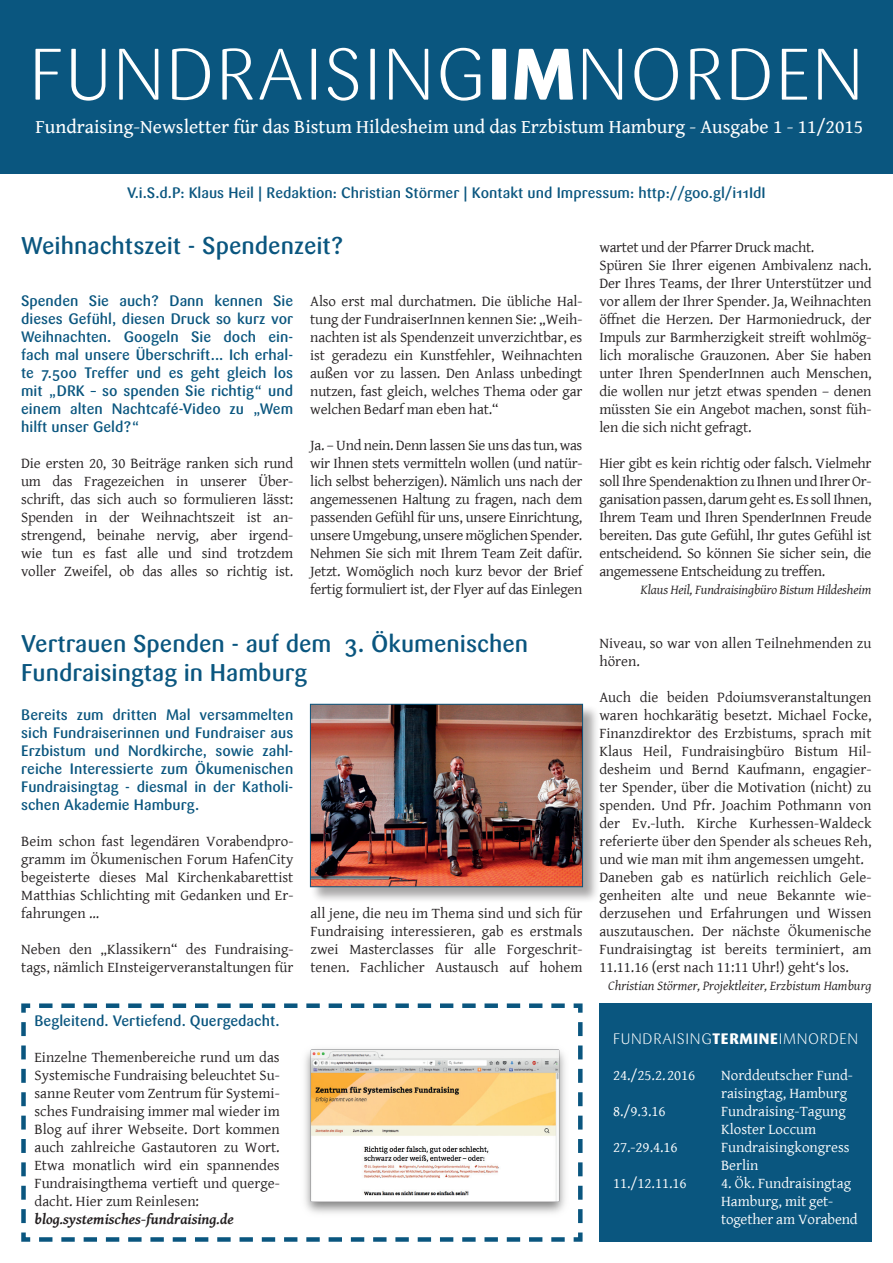
<style>
.page{position:relative;width:893px;height:1263px;background:#fff}
.page>*{position:absolute;margin:0;border:0;box-sizing:border-box;transform-origin:0 0}
.t1{font:300 72px "Sari";letter-spacing:.02em;color:#fff}
.t2{font:500 24px/28.8px "Sari";color:#0a567f}
.t3{font:19.5px "Gentium Book Basic";color:#fff}
.t4{font:15px/18px "Gentium Basic";color:#231f20;text-align:justify}
.t5{font:500 15px/18px "Sari";color:#0a567f;text-align:justify}
.t6{font:15px/18px "Gentium Basic";color:#fff}
.t7{font:italic 700 15px "Gentium Basic";color:#231f20}
.t8{font:15px "Gentium Basic";letter-spacing:-.02em;color:#231f20}
.t9{font:300 15px "Sari";letter-spacing:.045em;color:#fff}
.t10{font:italic 13.5px "Gentium Basic";color:#231f20}
.s1{font-weight:800}
</style>
<div class="page">
<svg style="left:21px;top:1003px;width:562px;height:239px"></svg>
<div style="left:0;top:0;width:893px;height:174px;background:#0a567f"></div>
<img style="left:299px;top:1043px;width:272px;height:177px">
<div style="left:310px;top:704px;width:289px;height:199px;background:#231f20;opacity:.4"></div>
<img style="left:312px;top:706px;width:269px;height:179px">
<div style="left:310px;top:704px;width:273px;height:183px;border:1px solid #0a567f"></div>
<div style="left:599px;top:1003px;width:273px;height:239px;background:#0a567f"></div>
<p class="t1" style="left:29px;top:33px;width:836px">FUNDRAISING<span class="s1">IM</span>NORDEN</p>
<p class="t3" style="left:35px;top:112px;width:829px">Fundraising-Newsletter für das Bistum Hildesheim und das Erzbistum Hamburg - Ausgabe 1 - 11/2015</p>
<p class="t5" style="left:127px;top:184px;width:640px">V.i.S.d.P: Klaus Heil | Redaktion: Christian Störmer | Kontakt und Impressum: http://goo.gl/i11IdI</p>
<p class="t2" style="left:21px;top:231px;width:324px">Weihnachtszeit - Spendenzeit?</p>
<p class="t5" style="left:21px;top:292px;width:274px">Spenden Sie auch? Dann kennen Sie dieses Gefühl, diesen Druck so kurz vor Weihnachten. Googeln Sie doch ein&shy;fach mal unsere Überschrift... Ich erhal&shy;te 7.500 Treffer und es geht gleich los mit „DRK – so spenden Sie richtig“ und einem alten Nachtcafé-Video zu „Wem hilft unser Geld?“</p>
<p class="t4" style="left:21px;top:454px;width:274px">Die ersten 20, 30 Beiträge ranken sich rund um das Fragezeichen in unserer Über&shy;schrift, das sich auch so formulieren lässt:<br>Spenden in der Weihnachtszeit ist an&shy;strengend, beinahe nervig, aber irgend&shy;wie tun es fast alle und sind trotzdem voller Zweifel, ob das alles so richtig ist.</p>
<p class="t4" style="left:310px;top:292px;width:274px">Also erst mal durchatmen. Die übliche Hal&shy;tung der FundraiserInnen kennen Sie: „Weih&shy;nachten ist als Spendenzeit unverzichtbar, es ist geradezu ein Kunstfehler, Weihnachten außen vor zu lassen. Den Anlass unbedingt nutzen, fast gleich, welches Thema oder gar welchen Bedarf man eben hat.“</p>
<p class="t4" style="left:310px;top:436px;width:274px">Ja. – Und nein. Denn lassen Sie uns das tun, was wir Ihnen stets vermitteln wollen (und natür&shy;lich selbst beherzigen). Nämlich uns nach der angemessenen Haltung zu fragen, nach dem passenden Gefühl für uns, unsere Einrichtung, unsere Umgebung, unsere möglichen Spender.<br>Nehmen Sie sich mit Ihrem Team Zeit dafür.<br>Jetzt. Womöglich noch kurz bevor der Brief fertig formuliert ist, der Flyer auf das Einlegen</p>
<p class="t2" style="left:21px;top:629px;width:508px">Vertrauen Spenden - auf dem 3. Ökumenischen<br>Fundraisingtag in Hamburg</p>
<p class="t5" style="left:21px;top:706px;width:274px">Bereits zum dritten Mal versammelten sich Fundraiserinnen und Fundraiser aus Erzbistum und Nordkirche, sowie zahl&shy;reiche Interessierte zum Ökumenischen Fundraisingtag - diesmal in der Katholi&shy;schen Akademie Hamburg.</p>
<p class="t4" style="left:21px;top:832px;width:274px">Beim schon fast legendären Vorabendpro&shy;gramm im Ökumenischen Forum HafenCity begeisterte dieses Mal Kirchenkabarettist Matthias Schlichting mit Gedanken und Er&shy;fahrungen ...</p>
<p class="t4" style="left:21px;top:940px;width:274px">Neben den „Klassikern“ des Fundraising&shy;tags, nämlich EInsteigerveranstaltungen für</p>
<p class="t5" style="left:35px;top:1012px;width:247px">Begleitend. Vertiefend. Quergedacht.</p>
<p class="t4" style="left:35px;top:1048px;width:247px">Einzelne Themenbereiche rund um das Systemische Fundraising beleuchtet Su&shy;sanne Reuter vom Zentrum für Systemi&shy;sches Fundraising immer mal wieder im Blog auf ihrer Webseite. Dort kommen auch zahlreiche Gastautoren zu Wort.<br>Etwa monatlich wird ein spannendes Fundraisingthema vertieft und querge&shy;dacht. Hier zum Reinlesen:</p>
<p class="t7" style="left:35px;top:1208px;width:201px">blog.systemisches-fundraising.de</p>
<p class="t4" style="left:310px;top:904px;width:274px">all jene, die neu im Thema sind und sich für Fundraising interessieren, gab es erstmals zwei Masterclasses für alle Forgeschrit&shy;tenen. Fachlicher Austausch auf hohem</p>
<p class="t8" style="left:599px;top:236px;width:217px">wartet und der Pfarrer Druck macht.</p>
<p class="t4" style="left:599px;top:256px;width:274px">Spüren Sie Ihrer eigenen Ambivalenz nach.<br>Der Ihres Teams, der Ihrer Unterstützer und vor allem der Ihrer Spender. Ja, Weihnachten öffnet die Herzen. Der Harmoniedruck, der Impuls zur Barmherzigkeit streift wohlmög&shy;lich moralische Grauzonen. Aber Sie haben unter Ihren SpenderInnen auch Menschen, die wollen nur jetzt etwas spenden – denen müssten Sie ein Angebot machen, sonst füh&shy;len die sich nicht gefragt.</p>
<p class="t4" style="left:599px;top:454px;width:274px">Hier gibt es kein richtig oder falsch. Vielmehr soll Ihre Spendenaktion zu Ihnen und Ihrer Or&shy;ganisation passen, darum geht es. Es soll Ihnen, Ihrem Team und Ihren SpenderInnen Freude bereiten. Das gute Gefühl, Ihr gutes Gefühl ist entscheidend. So können Sie sicher sein, die angemessene Entscheidung zu treffen.</p>
<p class="t10" style="left:641px;top:580px;width:232px">Klaus Heil, Fundraisingbüro Bistum Hildesheim</p>
<p class="t4" style="left:599px;top:634px;width:274px">Niveau, so war von allen Teilnehmenden zu hören.</p>
<p class="t4" style="left:599px;top:688px;width:274px">Auch die beiden Pdoiumsveranstaltungen waren hochkarätig besetzt. Michael Focke, Finanzdirektor des Erzbistums, sprach mit Klaus Heil, Fundraisingbüro Bistum Hil&shy;desheim und Bernd Kaufmann, engagier&shy;ter Spender, über die Motivation (nicht) zu spenden. Und Pfr. Joachim Pothmann von der Ev.-luth. Kirche Kurhessen-Waldeck referierte über den Spender als scheues Reh, und wie man mit ihm angemessen umgeht.</p>
<p class="t4" style="left:599px;top:868px;width:274px">Daneben gab es natürlich reichlich Gele&shy;genheiten alte und neue Bekannte wie&shy;derzusehen und Erfahrungen und Wissen auszutauschen. Der nächste Ökumenische Fundraisingtag ist bereits terminiert, am 11.11.16 (erst nach 11:11 Uhr!) geht‘s los.</p>
<p class="t10" style="left:608px;top:976px;width:265px">Christian Störmer, Projektleiter, Erzbistum Hamburg</p>
<p class="t9" style="left:613px;top:1030px;width:247px">FUNDRAISING<span class="s1">TERMINE</span>IMNORDEN</p>
<p class="t6" style="left:613px;top:1066px;width:84px">24./25.2.2016</p>
<p class="t6" style="left:721px;top:1066px;width:133px">Norddeutscher Fund&shy;raisingtag, Hamburg</p>
<p class="t6" style="left:613px;top:1102px;width:54px">8./9.3.16</p>
<p class="t6" style="left:721px;top:1102px;width:126px">Fundraising-Tagung<br>Kloster Loccum</p>
<p class="t6" style="left:613px;top:1138px;width:66px">27.-29.4.16</p>
<p class="t6" style="left:721px;top:1138px;width:130px">Fundraisingkongress</p>
<p class="t6" style="left:721px;top:1156px;width:39px">Berlin</p>
<p class="t6" style="left:613px;top:1174px;width:75px">11./12.11.16</p>
<p class="t6" style="left:721px;top:1174px;width:131px">4. Ök. Fundraisingtag</p>
<p class="t6" style="left:721px;top:1192px;width:138px">Hamburg, mit get&shy;together am Vorabend</p>
</div>
